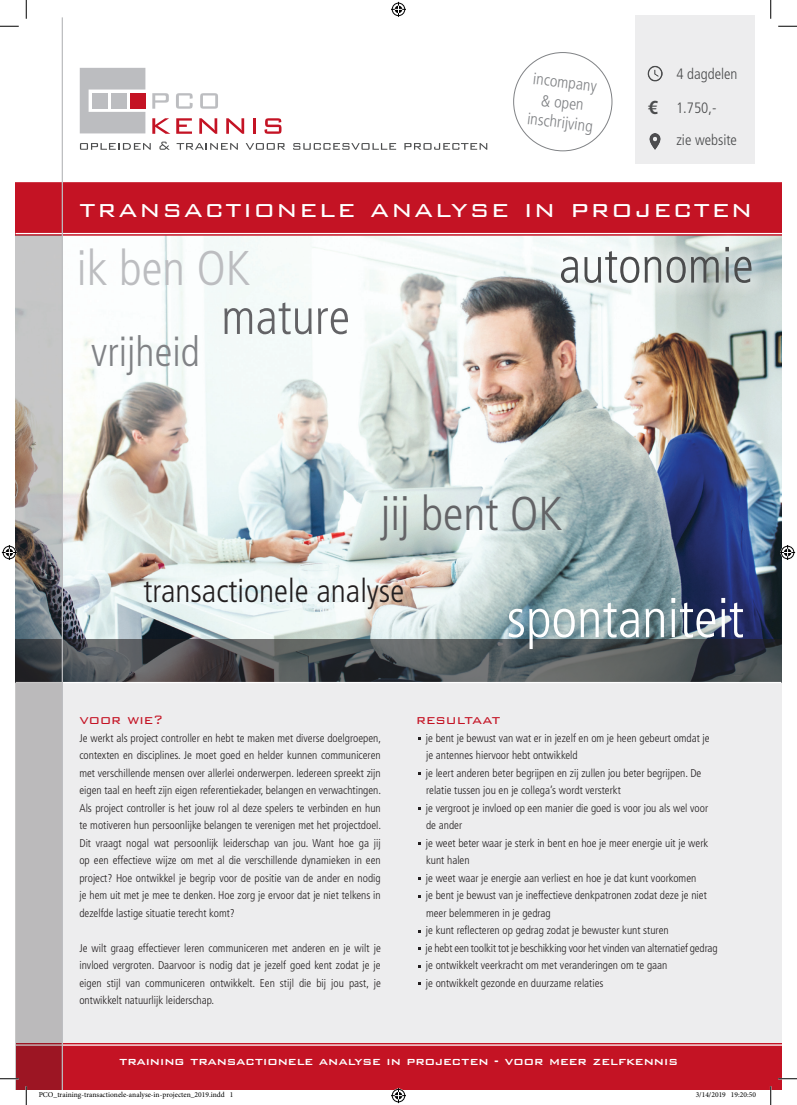
<style>
.page{position:relative;width:797px;height:1105px;background:#fff}
.page>*{position:absolute;margin:0;border:0;box-sizing:border-box;transform-origin:0 0}
.t1{font:300 condensed 55px "Frutiger LT Std";color:#fff}
.t2{font:300 condensed 50px "Frutiger LT Std";color:#4b4c4d}
.t3{font:300 condensed 50px "Frutiger LT Std";color:#636366}
.t4{font:300 condensed 48.75px "Frutiger LT Std";color:#bcbdc0}
.t5{font:300 condensed 47.5px "Frutiger LT Std";color:#636366}
.t6{font:300 condensed 41.25px "Frutiger LT Std";color:#808285}
.t7{font:300 condensed 32.5px "Frutiger LT Std";color:#231f20}
.t8{font:300 30.62px "Bank Gothic BT";letter-spacing:.06em;color:#fff}
.t9{font:300 condensed 16.25px/20px "Frutiger LT Std";color:#808285;text-align:center}
.t10{font:300 16.25px "Bank Gothic BT";color:#c41324}
.t11{font:300 condensed 15px/32.5px "Frutiger LT Std";color:#4b4c4d}
.t12{font:500 14.38px "Bank Gothic BT";color:#fff}
.t13{font:300 condensed 11.25px/17.5px "Frutiger LT Std";color:#231f20;text-align:justify}
.t14{font:7.5px "Minion Pro";color:#000}
.s1{font-weight:700;font-size:18.75px}
</style>
<div class="page">
<div style="left:16px;top:684px;width:765px;height:405px;background:#ededee"></div>
<img style="left:63px;top:236px;width:718px;height:403px">
<div style="left:16px;top:182px;width:765px;height:54px;background:#c41324"></div>
<hr style="left:16px;top:233px;width:765px;height:1px;background:#fff">
<svg style="left:63px;top:639px;width:718px;height:43px;background:#4f5254"></svg>
<div style="left:546px;top:233px;width:219px;height:64px;background:#fff;opacity:.75"></div>
<div style="left:504px;top:593px;width:249px;height:65px;background:#231f20;opacity:.25"></div>
<div style="left:16px;top:1043px;width:765px;height:46px;background:#c41324"></div>
<hr style="left:16px;top:1044px;width:765px;height:2px;background:#fff">
<svg style="left:16px;top:235px;width:46px;height:854px;background:#a9a2a3"></svg>
<hr style="left:62px;top:17px;width:1px;height:1072px;background:#bcbdc0">
<svg style="left:152px;top:93px;width:17px;height:16px"></svg>
<svg style="left:176px;top:93px;width:17px;height:16px"></svg>
<svg style="left:200px;top:93px;width:18px;height:16px"></svg>
<svg style="left:152px;top:118px;width:18px;height:16px"></svg>
<svg style="left:176px;top:118px;width:16px;height:16px"></svg>
<svg style="left:199px;top:118px;width:18px;height:16px"></svg>
<svg style="left:226px;top:118px;width:18px;height:16px"></svg>
<hr style="left:253px;top:118px;width:3px;height:16px;background:#c41324">
<svg style="left:264px;top:118px;width:17px;height:16px"></svg>
<svg style="left:80px;top:68px;width:65px;height:65px;background:#c5c5c8"></svg>
<div style="left:130px;top:93px;width:15px;height:15px;background:#c41324"></div>
<div style="left:92px;top:93px;width:15px;height:15px;background:#bcbdc0"></div>
<div style="left:111px;top:93px;width:15px;height:15px;background:#bcbdc0"></div>
<svg style="left:80px;top:143px;width:71px;height:7px"></svg>
<svg style="left:159px;top:142px;width:11px;height:8px"></svg>
<svg style="left:177px;top:143px;width:61px;height:7px"></svg>
<svg style="left:246px;top:143px;width:39px;height:7px"></svg>
<svg style="left:293px;top:143px;width:103px;height:7px"></svg>
<svg style="left:404px;top:143px;width:83px;height:7px"></svg>
<div style="left:635px;top:16px;width:119px;height:148px;background:#ededee"></div>
<img style="left:647px;top:65px;width:16px;height:16px">
<img style="left:649px;top:133px;width:12px;height:16px">
<svg style="left:0;top:25px;width:19px;height:2px"></svg>
<svg style="left:778px;top:25px;width:19px;height:2px"></svg>
<svg style="left:0;top:1078px;width:19px;height:1px"></svg>
<svg style="left:778px;top:1078px;width:19px;height:1px"></svg>
<svg style="left:25px;top:0;width:2px;height:19px"></svg>
<svg style="left:25px;top:1086px;width:2px;height:19px"></svg>
<svg style="left:770px;top:0;width:1px;height:19px"></svg>
<svg style="left:770px;top:1086px;width:1px;height:19px"></svg>
<svg style="left:391px;top:2px;width:15px;height:15px"></svg>
<svg style="left:391px;top:1088px;width:15px;height:15px"></svg>
<svg style="left:2px;top:545px;width:15px;height:15px"></svg>
<svg style="left:780px;top:545px;width:15px;height:15px"></svg>
<h3 class="t9" style="left:533px;top:69px;width:67px;rotate:7deg">incompany &amp; open inschrijving</h3>
<h3 class="t11" style="left:676px;top:58px;width:63px">4 dagdelen</h3>
<h3 class="t11" style="left:676px;top:91px;width:62px;text-indent:-28px"><span class="s1">€</span> 1.750,-<br>zie website</h3>
<h3 class="t8" style="left:79px;top:192px;width:674px">transactionele analyse in projecten</h3>
<h3 class="t4" style="left:77px;top:241px;width:175px">ik ben OK</h3>
<h3 class="t6" style="left:91px;top:328px;width:110px">vrijheid</h3>
<h2 class="t3" style="left:221px;top:288px;width:130px">mature</h2>
<h2 class="t2" style="left:559px;top:237px;width:196px">autonomie</h2>
<h3 class="t5" style="left:381px;top:486px;width:183px">jij bent OK</h3>
<h3 class="t7" style="left:143px;top:572px;width:262px">transactionele analyse</h3>
<h1 class="t1" style="left:506px;top:587px;width:239px">spontaniteit</h1>
<h3 class="t10" style="left:79px;top:711px;width:86px">voor wie?</h3>
<p class="t13" style="left:79px;top:729px;width:303px">Je werkt als project controller en hebt te maken met diverse doelgroepen, contexten en disciplines. Je moet goed en helder kunnen communiceren met verschillende mensen over allerlei onderwerpen. Iedereen spreekt zijn eigen taal en heeft zijn eigen referentiekader, belangen en verwachtingen.<br>Als project controller is het jouw rol al deze spelers te verbinden en hun te motiveren hun persoonlijke belangen te verenigen met het projectdoel.<br>Dit vraagt nogal wat persoonlijk leiderschap van jou. Want hoe ga jij op een effectieve wijze om met al die verschillende dynamieken in een project? Hoe ontwikkel je begrip voor de positie van de ander en nodig je hem uit met je mee te denken. Hoe zorg je ervoor dat je niet telkens in dezelfde lastige situatie terecht komt?</p>
<p class="t13" style="left:79px;top:939px;width:303px">Je wilt graag effectiever leren communiceren met anderen en je wilt je invloed vergroten. Daarvoor is nodig dat je jezelf goed kent zodat je je eigen stijl van communiceren ontwikkelt. Een stijl die bij jou past, je ontwikkelt natuurlijk leiderschap.</p>
<h3 class="t10" style="left:416px;top:711px;width:86px">resultaat</h3>
<p class="t13" style="left:425px;top:729px;width:293px;text-align:left">je bent je bewust van wat er in jezelf en om je heen gebeurt omdat je je antennes hiervoor hebt ontwikkeld<br>je leert anderen beter begrijpen en zij zullen jou beter begrijpen. De relatie tussen jou en je collega’s wordt versterkt<br>je vergroot je invloed op een manier die goed is voor jou als wel voor de ander<br>je weet beter waar je sterk in bent en hoe je meer energie uit je werk kunt halen<br>je weet waar je energie aan verliest en hoe je dat kunt voorkomen<br>je bent je bewust van je ineffectieve denkpatronen zodat deze je niet meer belemmeren in je gedrag<br>je kunt reflecteren op gedrag zodat je bewuster kunt sturen<br>je hebt een toolkit tot je beschikking voor het vinden van alternatief gedrag je ontwikkelt veerkracht om met veranderingen om te gaan<br>je ontwikkelt gezonde en duurzame relaties</p>
<p class="t12" style="left:119px;top:1053px;width:560px">training transactionele analyse in projecten - voor meer zelfkennis</p>
<p class="t14" style="left:39px;top:1090px;width:196px">PCO_training-transactionele-analyse-in-projecten_2019.indd 1</p>
<p class="t14" style="left:695px;top:1090px;width:62px">3/14/2019 19:20:50</p>
</div>
